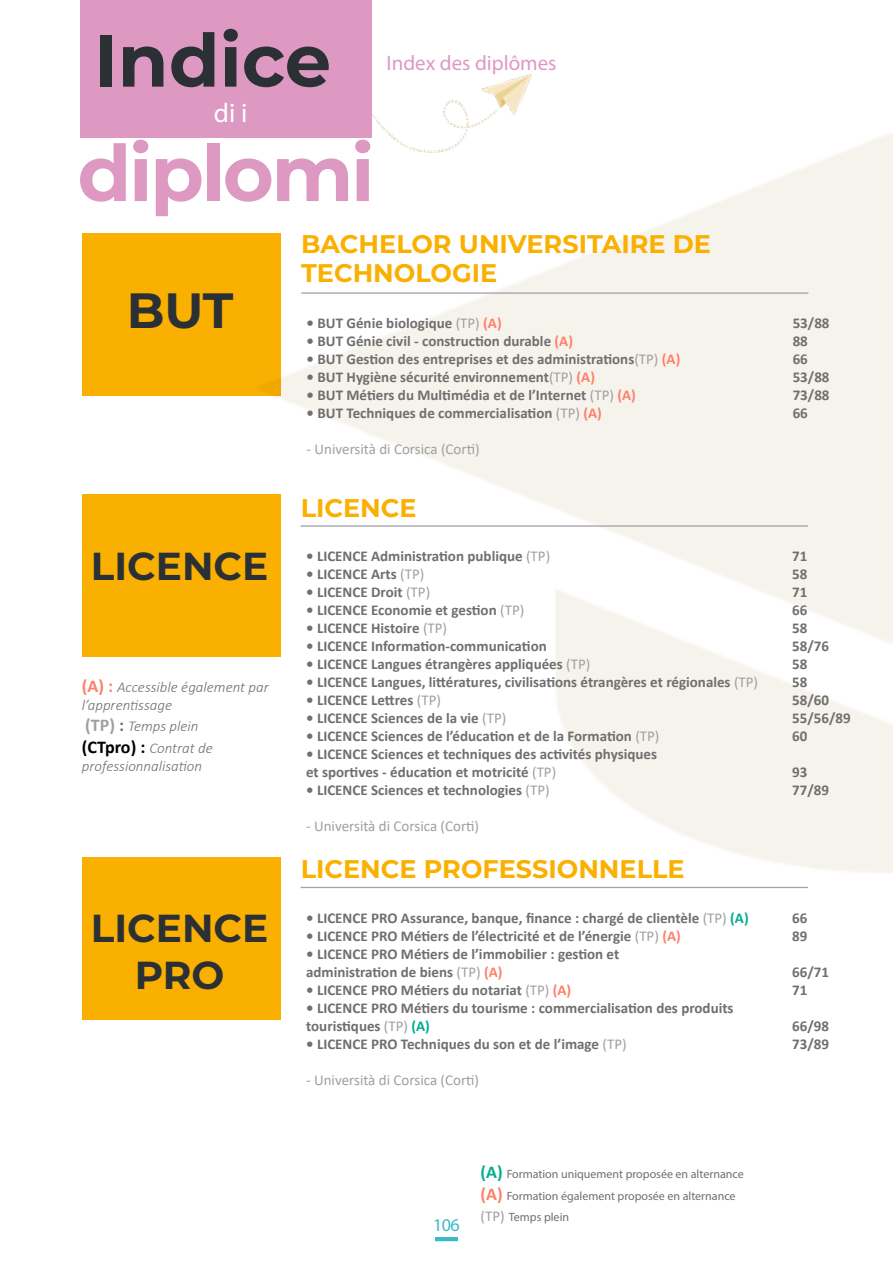
<style>
.page{position:relative;width:893px;height:1263px;background:#fff}
.page>*{position:absolute;margin:0;border:0;box-sizing:border-box;transform-origin:0 0}
.t1{font:700 78px "Montserrat";letter-spacing:-.03em;color:#de99c3}
.t2{font:700 73.5px "Montserrat";color:#2b3035}
.t3{font:700 49.5px "Montserrat";color:#2b3035}
.t4{font:700 39px/46.5px "Montserrat";color:#2b3035;text-align:center}
.t5{font:27px "Myriad Pro";color:#fff}
.t6{font:700 25.5px/28.5px "Montserrat";color:#f9b000}
.t7{font:21px "Myriad Pro";color:#de99c3}
.t8{font:18px "Myriad Pro";color:#3bbac9}
.t9{font:700 15px/18px "Calibri";color:#706f6f}
.t10{font:italic 300 15px/18px "Calibri";color:#706f6f}
.t11{font:15px "Calibri";color:#9f9f9f}
.t12{font:12px/21.6px "Myriad Pro";color:#706f6f}
.s1{font-weight:700;font-style:normal;font-size:18px;color:#ff806b}
.s2{font-weight:700;font-style:normal;font-size:18px;color:#9f9f9f}
.s3{font-weight:700;font-style:normal;font-size:18px}
.s4{font-weight:700;font-style:normal;font-size:18px;color:#000}
.s5{font-weight:400;color:#9f9f9f}
.s6{color:#ff806b}
.s7{color:#01ad93}
.s8{font-family:"Calibri";font-weight:700;font-size:18px;color:#01ad93}
.s9{font-family:"Calibri";font-weight:700;font-size:18px;color:#ff806b}
.s10{font-family:"Calibri";font-size:15px;color:#9f9f9f}
</style>
<div class="page">
<img style="left:255px;top:74px;width:638px;height:1168px">
<div style="left:82px;top:494px;width:199px;height:163px;background:#f9b000"></div>
<hr style="left:301px;top:525px;width:507px;height:2px;background:#a4a1ab">
<div style="left:81px;top:0;width:291px;height:138px;background:#de99c3"></div>
<div style="left:82px;top:233px;width:199px;height:162px;background:#f9b000"></div>
<hr style="left:301px;top:292px;width:507px;height:2px;background:#a4a1ab">
<div style="left:82px;top:857px;width:199px;height:162px;background:#f9b000"></div>
<hr style="left:301px;top:887px;width:507px;height:1px;background:#a4a1ab">
<img style="left:372px;top:74px;width:159px;height:79px">
<h2 class="t2" style="left:94px;top:8px;width:239px">Indice</h2>
<h3 class="t5" style="left:214px;top:96px;width:35px">di i</h3>
<h1 class="t1" style="left:77px;top:117px;width:299px">diplomi</h1>
<h3 class="t7" style="left:386px;top:50px;width:172px">Index des diplômes</h3>
<h3 class="t3" style="left:127px;top:275px;width:108px">BUT</h3>
<h3 class="t4" style="left:91px;top:541px;width:179px">LICENCE</h3>
<p class="t10" style="left:82px;top:678px;width:188px"><span class="s1">(A) :</span> Accessible également par l’apprentissage</p>
<p class="t10" style="left:82px;top:715px;width:132px;line-height:21.6px"><span class="s2">(TP)</span> <span class="s3">:</span> Temps plein <span class="s4">(CTpro) :</span> Contrat de</p>
<p class="t10" style="left:82px;top:757px;width:122px">professionnalisation</p>
<h3 class="t4" style="left:91px;top:903px;width:179px">LICENCE<br>PRO</h3>
<h3 class="t6" style="left:301px;top:229px;width:411px">BACHELOR UNIVERSITAIRE DE<br>TECHNOLOGIE</h3>
<p class="t9" style="left:307px;top:314px;width:197px">• BUT Génie biologique <span class="s5">(TP)</span> <span class="s6">(A)</span></p>
<p class="t9" style="left:793px;top:314px;width:38px">53/88</p>
<p class="t9" style="left:307px;top:332px;width:268px">• BUT Génie civil - construction durable <span class="s6">(A)</span></p>
<p class="t9" style="left:793px;top:332px;width:17px">88</p>
<p class="t9" style="left:307px;top:350px;width:375px">• BUT Gestion des entreprises et des administrations<span class="s5">(TP)</span> <span class="s6">(A)</span></p>
<p class="t9" style="left:793px;top:350px;width:17px">66</p>
<p class="t9" style="left:307px;top:368px;width:290px">• BUT Hygiène sécurité environnement<span class="s5">(TP)</span> <span class="s6">(A)</span></p>
<p class="t9" style="left:793px;top:368px;width:38px">53/88</p>
<p class="t9" style="left:307px;top:386px;width:331px">• BUT Métiers du Multimédia et de l’Internet <span class="s5">(TP)</span> <span class="s6">(A)</span></p>
<p class="t9" style="left:793px;top:386px;width:38px">73/88</p>
<p class="t9" style="left:307px;top:404px;width:297px">• BUT Techniques de commercialisation <span class="s5">(TP)</span> <span class="s6">(A)</span></p>
<p class="t9" style="left:793px;top:404px;width:17px">66</p>
<p class="t11" style="left:307px;top:439px;width:174px">- Università di Corsica (Corti)</p>
<h3 class="t6" style="left:301px;top:492px;width:117px">LICENCE</h3>
<p class="t9" style="left:306px;top:547px;width:246px">• LICENCE Administration publique <span class="s5">(TP)</span></p>
<p class="t9" style="left:792px;top:547px;width:17px">71</p>
<p class="t9" style="left:306px;top:565px;width:120px">• LICENCE Arts <span class="s5">(TP)</span></p>
<p class="t9" style="left:792px;top:565px;width:17px">58</p>
<p class="t9" style="left:306px;top:583px;width:126px">• LICENCE Droit <span class="s5">(TP)</span></p>
<p class="t9" style="left:792px;top:583px;width:17px">71</p>
<p class="t9" style="left:306px;top:601px;width:220px">• LICENCE Economie et gestion <span class="s5">(TP)</span></p>
<p class="t9" style="left:792px;top:601px;width:17px">66</p>
<p class="t9" style="left:306px;top:619px;width:143px">• LICENCE Histoire <span class="s5">(TP)</span></p>
<p class="t9" style="left:792px;top:619px;width:17px">58</p>
<p class="t9" style="left:306px;top:637px;width:242px">• LICENCE Information-communication</p>
<p class="t9" style="left:792px;top:637px;width:38px">58/76</p>
<p class="t9" style="left:306px;top:655px;width:286px">• LICENCE Langues étrangères appliquées <span class="s5">(TP)</span></p>
<p class="t9" style="left:792px;top:655px;width:17px">58</p>
<p class="t9" style="left:306px;top:673px;width:453px">• LICENCE Langues, littératures, civilisations étrangères et régionales <span class="s5">(TP)</span></p>
<p class="t9" style="left:792px;top:673px;width:17px">58</p>
<p class="t9" style="left:306px;top:691px;width:136px">• LICENCE Lettres <span class="s5">(TP)</span></p>
<p class="t9" style="left:792px;top:691px;width:38px">58/60</p>
<p class="t9" style="left:306px;top:709px;width:202px">• LICENCE Sciences de la vie <span class="s5">(TP)</span></p>
<p class="t9" style="left:792px;top:709px;width:60px">55/56/89</p>
<p class="t9" style="left:306px;top:727px;width:355px">• LICENCE Sciences de l’éducation et de la Formation <span class="s5">(TP)</span></p>
<p class="t9" style="left:792px;top:727px;width:17px">60</p>
<p class="t9" style="left:306px;top:745px;width:352px">• LICENCE Sciences et techniques des activités physiques et sportives - éducation et motricité <span class="s5">(TP)</span></p>
<p class="t9" style="left:792px;top:763px;width:17px">93</p>
<p class="t9" style="left:306px;top:781px;width:245px">• LICENCE Sciences et technologies <span class="s5">(TP)</span></p>
<p class="t9" style="left:792px;top:781px;width:38px">77/89</p>
<p class="t11" style="left:306px;top:816px;width:174px">- Università di Corsica (Corti)</p>
<h3 class="t6" style="left:301px;top:854px;width:385px">LICENCE PROFESSIONNELLE</h3>
<p class="t9" style="left:306px;top:908px;width:444px">• LICENCE PRO Assurance, banque, finance : chargé de clientèle <span class="s5">(TP)</span> <span class="s7">(A)</span></p>
<p class="t9" style="left:792px;top:908px;width:17px">66</p>
<p class="t9" style="left:306px;top:926px;width:376px">• LICENCE PRO Métiers de l’électricité et de l’énergie <span class="s5">(TP)</span> <span class="s6">(A)</span></p>
<p class="t9" style="left:792px;top:926px;width:17px">89</p>
<p class="t9" style="left:306px;top:944px;width:315px">• LICENCE PRO Métiers de l’immobilier : gestion et administration de biens <span class="s5">(TP)</span> <span class="s6">(A)</span></p>
<p class="t9" style="left:792px;top:962px;width:38px">66/71</p>
<p class="t9" style="left:306px;top:980px;width:267px">• LICENCE PRO Métiers du notariat <span class="s5">(TP)</span> <span class="s6">(A)</span></p>
<p class="t9" style="left:792px;top:980px;width:17px">71</p>
<p class="t9" style="left:306px;top:998px;width:429px">• LICENCE PRO Métiers du tourisme : commercialisation des produits touristiques <span class="s5">(TP)</span> <span class="s7">(A)</span></p>
<p class="t9" style="left:792px;top:1016px;width:38px">66/98</p>
<p class="t9" style="left:306px;top:1034px;width:322px">• LICENCE PRO Techniques du son et de l’image <span class="s5">(TP)</span></p>
<p class="t9" style="left:792px;top:1034px;width:38px">73/89</p>
<p class="t11" style="left:306px;top:1069px;width:174px">- Università di Corsica (Corti)</p>
<p class="t8" style="left:433px;top:1214px;width:28px">106</p>
<p class="t12" style="left:480px;top:1163px;width:265px"><span class="s8">(A)</span> Formation uniquement proposée en alternance <span class="s9">(A)</span> Formation également proposée en alternance <span class="s10">(TP)</span> Temps plein</p>
</div>
